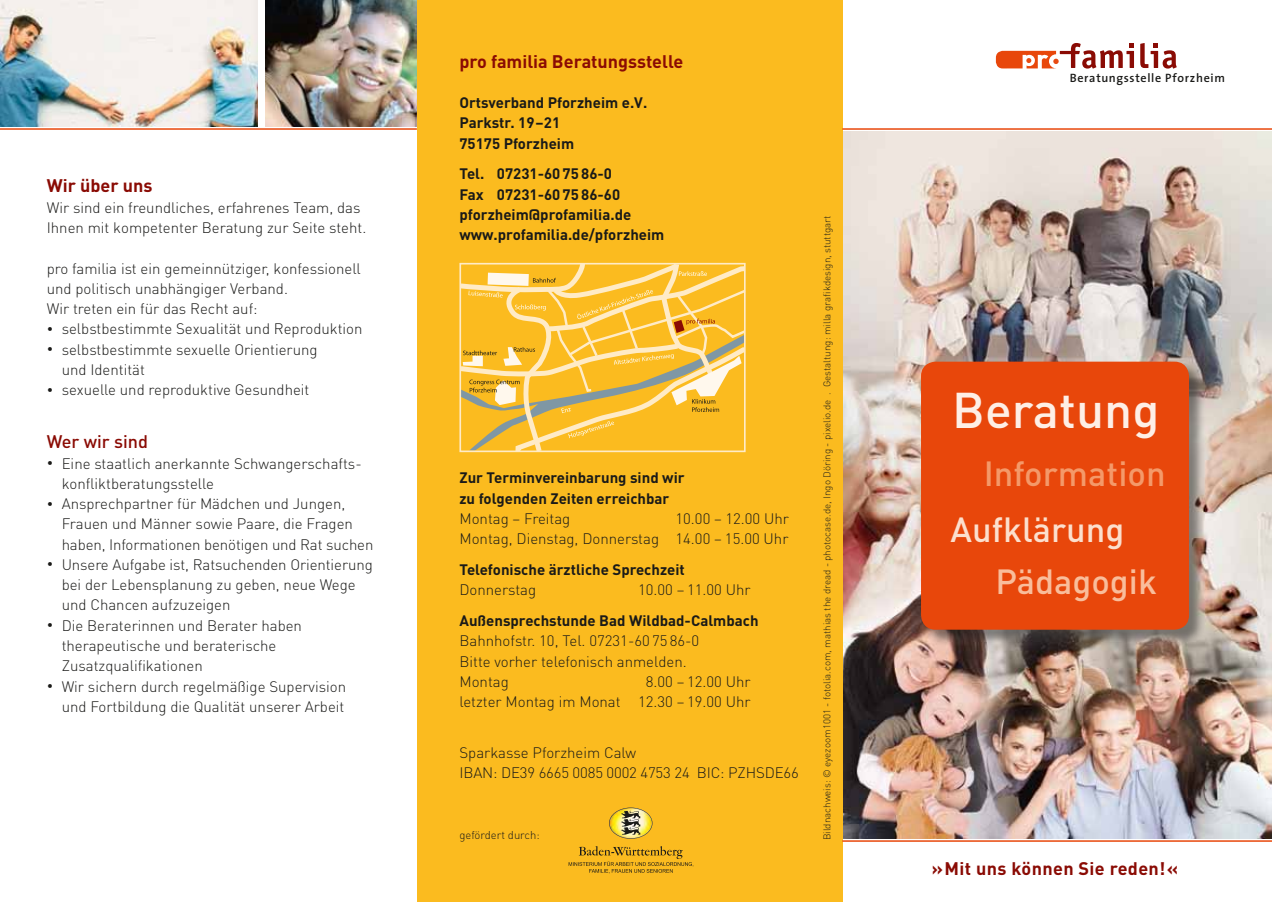
<style>
.page{position:relative;width:1272px;height:902px;background:#fff}
.page>*{position:absolute;margin:0;border:0;box-sizing:border-box;transform-origin:0 0}
.t1{font:500 49.5px "DIN Pro";color:#feefe6}
.t2{font:500 34.5px "DIN Pro";color:#f49969}
.t3{font:500 34.5px "DIN Pro";color:#fcdfcd}
.t4{font:500 34.5px "DIN Pro";color:#f9bd9b}
.t5{font:700 18px "DIN Pro";color:#8a0b04}
.t6{font:700 18px "DIN Pro";letter-spacing:.02em;color:#8a0b04}
.t7{font:500 18px "DIN Pro";color:#8a0b04}
.t8{font:300 15px/20.2px "DIN Pro";color:#1a1a18}
.t9{font:700 15px/20.2px "DIN Pro";color:#1a1a18}
.t10{font:600 12.15px "The Sans";letter-spacing:.055em;color:#1a1a18}
.t11{font:300 11.25px "DIN Pro";color:#1a1a18}
.t12{font:300 9.75px "DIN Pro";color:#1a1a18}
.s1{font-size:12px}
</style>
<div class="page">
<img style="left:842px;top:132px;width:429px;height:706px">
<div style="left:417px;top:0;width:425px;height:901px;background:#fbbb1f"></div>
<div style="left:921px;top:362px;width:285px;height:285px;background:#1a1a18;opacity:.5"></div>
<div style="left:921px;top:361px;width:267px;height:268px;background:#e8470b;border-radius:15px"></div>
<hr style="left:842px;top:128px;width:429px;height:2px;background:#e8470b">
<hr style="left:842px;top:840px;width:429px;height:1px;background:#e8470b">
<img style="left:266px;top:0;width:151px;height:126px">
<img style="left:0;top:1px;width:257px;height:125px">
<hr style="left:0;top:128px;width:417px;height:2px;background:#e8470b">
<svg style="left:1140px;top:43px;width:36px;height:26px"></svg>
<svg style="left:995px;top:43px;width:138px;height:26px"></svg>
<svg style="left:609px;top:807px;width:43px;height:31px"></svg>
<svg style="left:568px;top:846px;width:125px;height:27px"></svg>
<svg style="left:459px;top:262px;width:287px;height:191px"></svg>
<p class="t5" style="left:47px;top:174px;width:107px">Wir über uns</p>
<p class="t8" style="left:47px;top:196px;width:321px">Wir sind ein freundliches, erfahrenes Team, das<br>Ihnen mit kompetenter Beratung zur Seite steht.</p>
<p class="t8" style="left:47px;top:257px;width:316px">pro familia ist ein gemeinnütziger, konfessionell und politisch unabhängiger Verband.<br>Wir treten ein für das Recht auf:</p>
<p class="t8" style="left:47px;top:318px;width:317px"><span class="s1">•</span> selbstbestimmte Sexualität und Reproduktion</p>
<p class="t8" style="left:62px;top:338px;width:257px;text-indent:-15px"><span class="s1">•</span> selbstbestimmte sexuelle Orientierung und Identität</p>
<p class="t8" style="left:47px;top:379px;width:264px"><span class="s1">•</span> sexuelle und reproduktive Gesundheit</p>
<p class="t7" style="left:47px;top:429px;width:103px">Wer wir sind</p>
<p class="t8" style="left:62px;top:452px;width:301px;text-indent:-15px"><span class="s1">•</span> Eine staatlich anerkannte Schwangerschafts&shy;konfliktberatungsstelle</p>
<p class="t8" style="left:62px;top:493px;width:313px;text-indent:-15px"><span class="s1">•</span> Ansprechpartner für Mädchen und Jungen,<br>Frauen und Männer sowie Paare, die Fragen haben, Informationen benötigen und Rat suchen</p>
<p class="t8" style="left:62px;top:553px;width:312px;text-indent:-15px"><span class="s1">•</span> Unsere Aufgabe ist, Ratsuchenden Orientierung bei der Lebensplanung zu geben, neue Wege und Chancen aufzuzeigen</p>
<p class="t8" style="left:62px;top:614px;width:242px;text-indent:-15px"><span class="s1">•</span> Die Beraterinnen und Berater haben therapeutische und beraterische<br>Zusatzqualifikationen</p>
<p class="t8" style="left:47px;top:675px;width:301px;text-align:right"><span class="s1">•</span> Wir sichern durch regelmäßige Supervision und Fortbildung die Qualität unserer Arbeit</p>
<p class="t5" style="left:459px;top:49px;width:225px">pro familia Beratungsstelle</p>
<p class="t9" style="left:459px;top:92px;width:189px">Ortsverband Pforzheim e.V.<br>Parkstr. 19–21<br>75175 Pforzheim</p>
<p class="t9" style="left:459px;top:163px;width:206px">Tel. 07231-60 75 86-0<br>Fax 07231-60 75 86-60 pforzheim@profamilia.de www.profamilia.de/pforzheim</p>
<p class="t9" style="left:459px;top:467px;width:227px">Zur Terminvereinbarung sind wir zu folgenden Zeiten erreichbar</p>
<p class="t8" style="left:459px;top:507px;width:112px">Montag – Freitag</p>
<p class="t8" style="left:459px;top:507px;width:331px;text-align:right">10.00 – 12.00 Uhr<br>Montag, Dienstag, Donnerstag 14.00 – 15.00 Uhr</p>
<p class="t9" style="left:459px;top:558px;width:227px">Telefonische ärztliche Sprechzeit</p>
<p class="t8" style="left:459px;top:579px;width:78px">Donnerstag</p>
<p class="t8" style="left:638px;top:579px;width:114px">10.00 – 11.00 Uhr</p>
<p class="t9" style="left:459px;top:609px;width:300px">Außensprechstunde Bad Wildbad-Calmbach</p>
<p class="t8" style="left:459px;top:630px;width:241px">Bahnhofstr. 10, Tel. 07231-60 75 86-0<br>Bitte vorher telefonisch anmelden.<br>Montag</p>
<p class="t8" style="left:459px;top:670px;width:293px;text-align:right">8.00 – 12.00 Uhr<br>letzter Montag im Monat 12.30 – 19.00 Uhr</p>
<p class="t8" style="left:459px;top:741px;width:341px">Sparkasse Pforzheim Calw<br>IBAN: DE39 6665 0085 0002 4753 24 BIC: PZHSDE66</p>
<p class="t11" style="left:459px;top:827px;width:82px">gefördert durch:</p>
<p class="t12" style="left:820px;top:840px;width:626px;rotate:-90deg">Bildnachweis: © eyezoom1001 - fotolia.com, mathias the dread - photocase.de, Ingo Döring - pixelio.de . Gestaltung: milla grafikdesign, stuttgart</p>
<p class="t10" style="left:1069px;top:68px;width:157px">Beratungsstelle Pforzheim</p>
<h1 class="t1" style="left:952px;top:376px;width:209px">Beratung</h1>
<h2 class="t2" style="left:983px;top:450px;width:183px">Information</h2>
<h2 class="t3" style="left:950px;top:505px;width:175px">Aufklärung</h2>
<h2 class="t4" style="left:995px;top:558px;width:163px">Pädagogik</h2>
<p class="t6" style="left:931px;top:856px;width:247px">»Mit uns können Sie reden!«</p>
</div>
